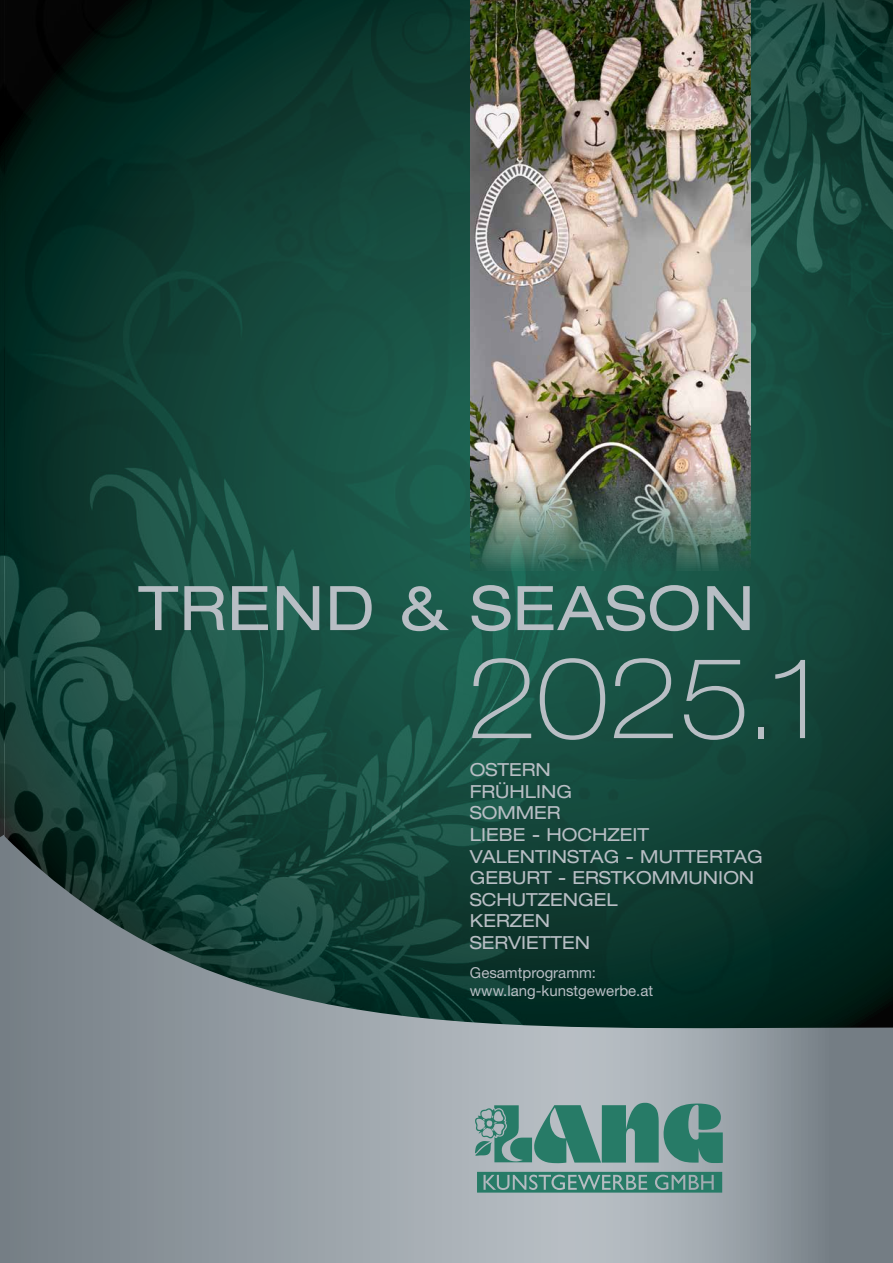
<style>
.page{position:relative;width:893px;height:1263px;background:#fff}
.page>*{position:absolute;margin:0;border:0;box-sizing:border-box;transform-origin:0 0}
.t1{font:100 expanded 111px "Helvetica Neue LT Std";color:#b8bec4}
.t2{font:expanded 61.5px "Helvetica Neue LT Std";letter-spacing:.02em;color:#b8bec4}
.t3{font:expanded 18px/21.6px "Helvetica Neue LT Std";color:#b8bec4}
.t4{font:15px/18px "Helvetica Neue LT Std";color:#b8bec4}
</style>
<div class="page">
<img style="left:0;top:0;width:893px;height:835px">
<svg style="left:4px;top:835px;width:889px;height:428px;background:#5d7373"></svg>
<hr style="left:0;top:835px;width:4px;height:428px;background:#757e85">
<img style="left:470px;top:0;width:280px;height:570px">
<svg style="left:475px;top:1103px;width:248px;height:89px;background:#5d9289"></svg>
<h2 class="t2" style="left:138px;top:571px;width:618px">TREND &amp; SEASON</h2>
<h1 class="t1" style="left:466px;top:633px;width:356px">2025.1</h1>
<p class="t3" style="left:470px;top:759px;width:295px">OSTERN<br>FRÜHLING<br>SOMMER<br>LIEBE - HOCHZEIT<br>VALENTINSTAG - MUTTERTAG<br>GEBURT - ERSTKOMMUNION<br>SCHUTZENGEL<br>KERZEN<br>SERVIETTEN</p>
<p class="t4" style="left:470px;top:963px;width:185px">Gesamtprogramm: www.lang-kunstgewerbe.at</p>
</div>
